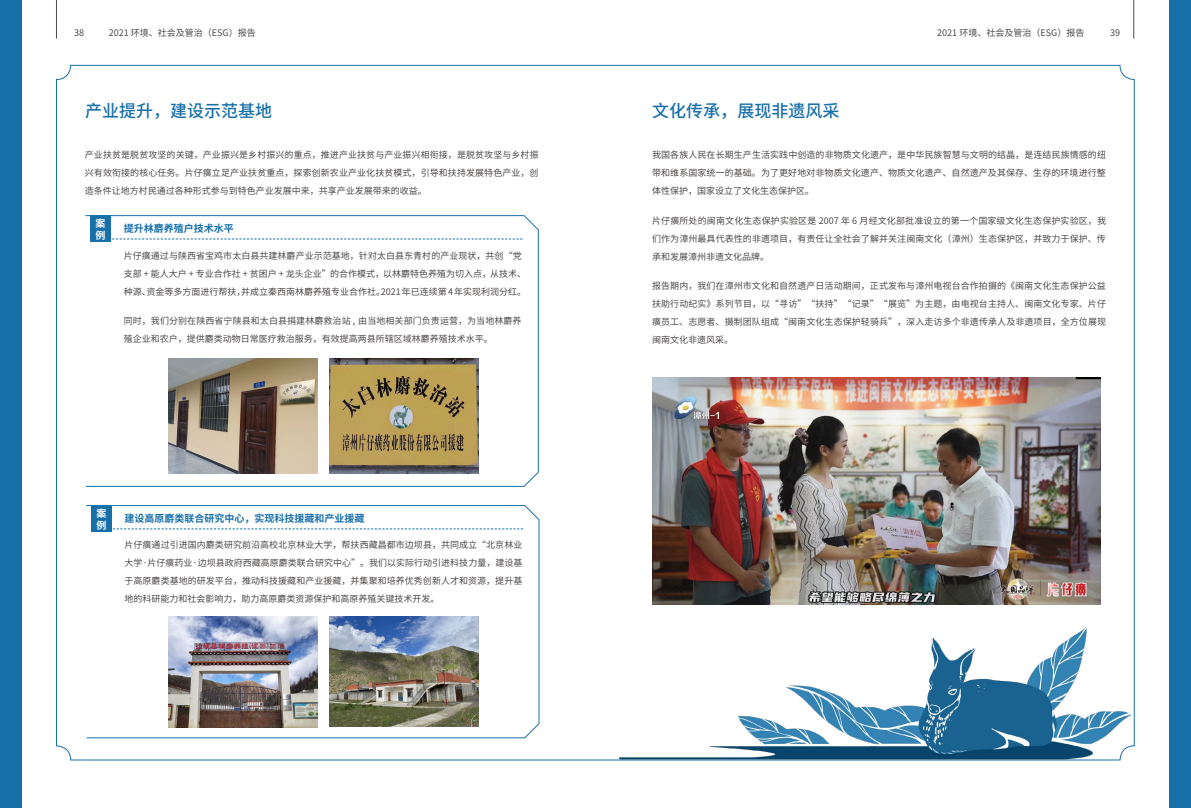
<style>
.page{position:relative;width:1191px;height:808px;background:#fff}
.page>*{position:absolute;margin:0;border:0;box-sizing:border-box;transform-origin:0 0}
.t1{font:500 17px "Source Han Sans CN";color:#1870a9}
.t2{font:700 10px "Source Han Sans CN";color:#1870a9}
.t3{font:700 10px/12px "Source Han Sans CN";color:#fff}
.t4{font:9px/18px "Source Han Sans CN";color:#4c4948;text-align:justify}
</style>
<div class="page">
<hr style="left:56px;top:0;width:1px;height:39px;background:#4c4948">
<hr style="left:1133px;top:0;width:1px;height:39px;background:#4c4948">
<div style="left:1169px;top:0;width:22px;height:808px;background:#1870a9"></div>
<div style="left:0;top:0;width:21px;height:808px;background:#1870a9"></div>
<img style="left:57px;top:64px;width:1077px;height:697px">
<p class="t4" style="left:74px;top:24px;width:11px">38</p>
<p class="t4" style="left:109px;top:24px;width:149px">2021 环境、社会及管治（ESG）报告</p>
<p class="t4" style="left:937px;top:24px;width:149px">2021 环境、社会及管治（ESG）报告</p>
<p class="t4" style="left:1110px;top:24px;width:11px">39</p>
<h1 class="t1" style="left:85px;top:101px;width:189px">产业提升，建设示范基地</h1>
<h1 class="t1" style="left:652px;top:101px;width:188px">文化传承，展现非遗风采</h1>
<p class="t4" style="left:85px;top:146px;width:455px">产业扶贫是脱贫攻坚的关键，产业振兴是乡村振兴的重点，推进产业扶贫与产业振兴相衔接，是脱贫攻坚与乡村振兴有效衔接的核心任务。片仔癀立足产业扶贫重点，探索创新农业产业化扶贫模式，引导和扶持发展特色产业，创造条件让地方村民通过各种形式参与到特色产业发展中来，共享产业发展带来的收益。</p>
<p class="t4" style="left:652px;top:146px;width:455px">我国各族人民在长期生产生活实践中创造的非物质文化遗产，是中华民族智慧与文明的结晶，是连结民族情感的纽带和维系国家统一的基础。为了更好地对非物质文化遗产、物质文化遗产、自然遗产及其保存、生存的环境进行整体性保护，国家设立了文化生态保护区。</p>
<p class="t4" style="left:652px;top:212px;width:455px">片仔癀所处的闽南文化生态保护实验区是 2007 年 6 月经文化部批准设立的第一个国家级文化生态保护实验区，我们作为漳州最具代表性的非遗项目，有责任让全社会了解并关注闽南文化（漳州）生态保护区，并致力于保护、传承和发展漳州非遗文化品牌。</p>
<p class="t4" style="left:652px;top:277px;width:455px">报告期内，我们在漳州市文化和自然遗产日活动期间，正式发布与漳州电视台合作拍摄的《闽南文化生态保护公益扶助行动纪实》系列节目，以“寻访”“扶持”“记录”“展览”为主题，由电视台主持人、闽南文化专家、片仔癀员工、志愿者、摄制团队组成“闽南文化生态保护轻骑兵”，深入走访多个非遗传承人及非遗项目，全方位展现闽南文化非遗风采。</p>
<p class="t3" style="left:96px;top:218px;width:11px">案例</p>
<p class="t2" style="left:124px;top:223px;width:111px">提升林麝养殖户技术水平</p>
<p class="t4" style="left:124px;top:246px;width:404px;text-align:left">片仔癀通过与陕西省宝鸡市太白县共建林麝产业示范基地，针对太白县东青村的产业现状，共创“党支部 + 能人大户 + 专业合作社 + 贫困户 + 龙头企业”的合作模式，以林麝特色养殖为切入点，从技术、种源、资金等多方面进行帮扶，并成立秦西南林麝养殖专业合作社。2021 年已连续第 4 年实现利润分红。</p>
<p class="t4" style="left:124px;top:312px;width:399px">同时，我们分别在陕西省宁陕县和太白县捐建林麝救治站 , 由当地相关部门负责运营，为当地林麝养殖企业和农户，提供麝类动物日常医疗救治服务，有效提高两县所辖区域林麝养殖技术水平。</p>
<p class="t3" style="left:96px;top:507px;width:11px">案例</p>
<p class="t2" style="left:124px;top:513px;width:241px">建设高原麝类联合研究中心，实现科技援藏和产业援藏</p>
<p class="t4" style="left:124px;top:536px;width:399px">片仔癀通过引进国内麝类研究前沿高校北京林业大学，帮扶西藏昌都市边坝县，共同成立“北京林业大学·片仔癀药业·边坝县政府西藏高原麝类联合研究中心”。我们以实际行动引进科技力量，建设基于高原麝类基地的研发平台，推动科技援藏和产业援藏，并集聚和培养优秀创新人才和资源，提升基地的科研能力和社会影响力，助力高原麝类资源保护和高原养殖关键技术开发。</p>
</div>
